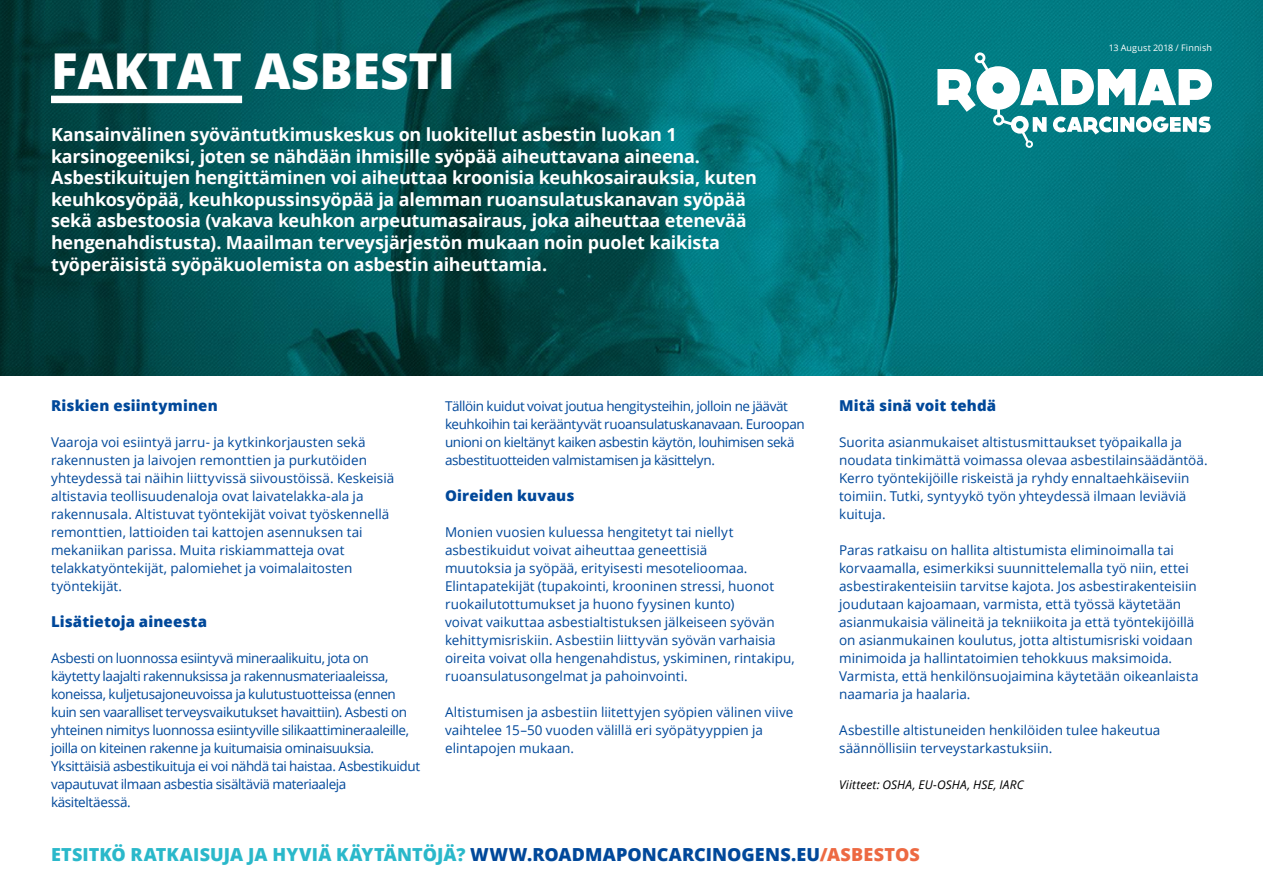
<style>
.page{position:relative;width:1263px;height:893px;background:#fff}
.page>*{position:absolute;margin:0;border:0;box-sizing:border-box;transform-origin:0 0}
.Titel_Cyrilisch{font:800 49.5px "Open Sans";color:#fff}
.Intro_wit{font:700 18px/21.6px "Open Sans";letter-spacing:-.015em;color:#fff}
.URL{font:800 18px "Open Sans";letter-spacing:.01em;color:#2ab8ca}
.Kopje{font:800 15px "Open Sans";letter-spacing:.01em;color:#00489a}
.t1{font:13.5px/18px "Open Sans";color:#00489a}
.t2{font:13.5px/18px "Open Sans";letter-spacing:-.03em;color:#00489a}
.ref{font:italic 12px "Open Sans";letter-spacing:.005em;color:#000}
.t3{font:9px "Open Sans";letter-spacing:.015em;color:#fff}
.s1{color:#00489a}
.s2{color:#ed6942}
</style>
<div class="page">
<img style="left:1px;top:0;width:1262px;height:375px">
<img style="left:0;top:0;width:1px;height:375px">
<div style="left:51px;top:96px;width:191px;height:7px;background:#fff"></div>
<svg style="left:937px;top:52px;width:275px;height:96px"></svg>
<p class="Titel_Cyrilisch" style="left:51px;top:33px;width:406px">FAKTAT ASBESTI</p>
<p class="Intro_wit" style="left:51px;top:123px;width:707px">Kansainvälinen syöväntutkimuskeskus on luokitellut asbestin luokan 1 karsinogeeniksi, joten se nähdään ihmisille syöpää aiheuttavana aineena.<br>Asbestikuitujen hengittäminen voi aiheuttaa kroonisia keuhkosairauksia, kuten keuhkosyöpää, keuhkopussinsyöpää ja alemman ruoansulatuskanavan syöpää sekä asbestoosia (vakava keuhkon arpeutumasairaus, joka aiheuttaa etenevää hengenahdistusta). Maailman terveysjärjestön mukaan noin puolet kaikista työperäisistä syöpäkuolemista on asbestin aiheuttamia.</p>
<p class="t3" style="left:1109px;top:42px;width:105px">13 August 2018 / Finnish</p>
<p class="Kopje" style="left:51px;top:394px;width:168px">Riskien esiintyminen</p>
<p class="t1" style="left:51px;top:433px;width:345px">Vaaroja voi esiintyä jarru- ja kytkinkorjausten sekä rakennusten ja laivojen remonttien ja purkutöiden yhteydessä tai näihin liittyvissä siivoustöissä. Keskeisiä altistavia teollisuudenaloja ovat laivatelakka-ala ja rakennusala. Altistuvat työntekijät voivat työskennellä remonttien, lattioiden tai kattojen asennuksen tai mekaniikan parissa. Muita riskiammatteja ovat telakkatyöntekijät, palomiehet ja voimalaitosten työntekijät.</p>
<p class="Kopje" style="left:51px;top:610px;width:158px">Lisätietoja aineesta</p>
<p class="t2" style="left:51px;top:649px;width:371px">Asbesti on luonnossa esiintyvä mineraalikuitu, jota on käytetty laajalti rakennuksissa ja rakennusmateriaaleissa, koneissa, kuljetusajoneuvoissa ja kulutustuotteissa (ennen kuin sen vaaralliset terveysvaikutukset havaittiin). Asbesti on yhteinen nimitys luonnossa esiintyville silikaattimineraaleille, joilla on kiteinen rakenne ja kuitumaisia ominaisuuksia.<br>Yksittäisiä asbestikuituja ei voi nähdä tai haistaa. Asbestikuidut vapautuvat ilmaan asbestia sisältäviä materiaaleja käsiteltäessä.</p>
<p class="t2" style="left:445px;top:397px;width:361px">Tällöin kuidut voivat joutua hengitysteihin, jolloin ne jäävät keuhkoihin tai kerääntyvät ruoansulatuskanavaan. Euroopan unioni on kieltänyt kaiken asbestin käytön, louhimisen sekä asbestituotteiden valmistamisen ja käsittelyn.</p>
<p class="Kopje" style="left:445px;top:484px;width:131px">Oireiden kuvaus</p>
<p class="t1" style="left:445px;top:523px;width:351px">Monien vuosien kuluessa hengitetyt tai niellyt asbestikuidut voivat aiheuttaa geneettisiä<br>muutoksia ja syöpää, erityisesti mesotelioomaa.<br>Elintapatekijät (tupakointi, krooninen stressi, huonot ruokailutottumukset ja huono fyysinen kunto)<br>voivat vaikuttaa asbestialtistuksen jälkeiseen syövän kehittymisriskiin. Asbestiin liittyvän syövän varhaisia oireita voivat olla hengenahdistus, yskiminen, rintakipu, ruoansulatusongelmat ja pahoinvointi.</p>
<p class="t1" style="left:445px;top:703px;width:350px">Altistumisen ja asbestiin liitettyjen syöpien välinen viive vaihtelee 15–50 vuoden välillä eri syöpätyyppien ja elintapojen mukaan.</p>
<p class="Kopje" style="left:839px;top:394px;width:159px">Mitä sinä voit tehdä</p>
<p class="t1" style="left:839px;top:433px;width:370px">Suorita asianmukaiset altistusmittaukset työpaikalla ja noudata tinkimättä voimassa olevaa asbestilainsäädäntöä.<br>Kerro työntekijöille riskeistä ja ryhdy ennaltaehkäiseviin toimiin. Tutki, syntyykö työn yhteydessä ilmaan leviäviä kuituja.</p>
<p class="t1" style="left:839px;top:541px;width:361px">Paras ratkaisu on hallita altistumista eliminoimalla tai korvaamalla, esimerkiksi suunnittelemalla työ niin, ettei asbestirakenteisiin tarvitse kajota. Jos asbestirakenteisiin joudutaan kajoamaan, varmista, että työssä käytetään asianmukaisia välineitä ja tekniikoita ja että työntekijöillä on asianmukainen koulutus, jotta altistumisriski voidaan minimoida ja hallintatoimien tehokkuus maksimoida.<br>Varmista, että henkilönsuojaimina käytetään oikeanlaista naamaria ja haalaria.</p>
<p class="t1" style="left:839px;top:721px;width:323px">Asbestille altistuneiden henkilöiden tulee hakeutua säännöllisiin terveystarkastuksiin.</p>
<p class="ref" style="left:839px;top:776px;width:186px">Viitteet: OSHA, EU-OSHA, HSE, IARC</p>
<p class="URL" style="left:51px;top:841px;width:870px">ETSITKÖ RATKAISUJA JA HYVIÄ KÄYTÄNTÖJÄ? <span class="s1">WWW.ROADMAPONCARCINOGENS.EU</span><span class="s2">/ASBESTOS</span></p>
</div>
